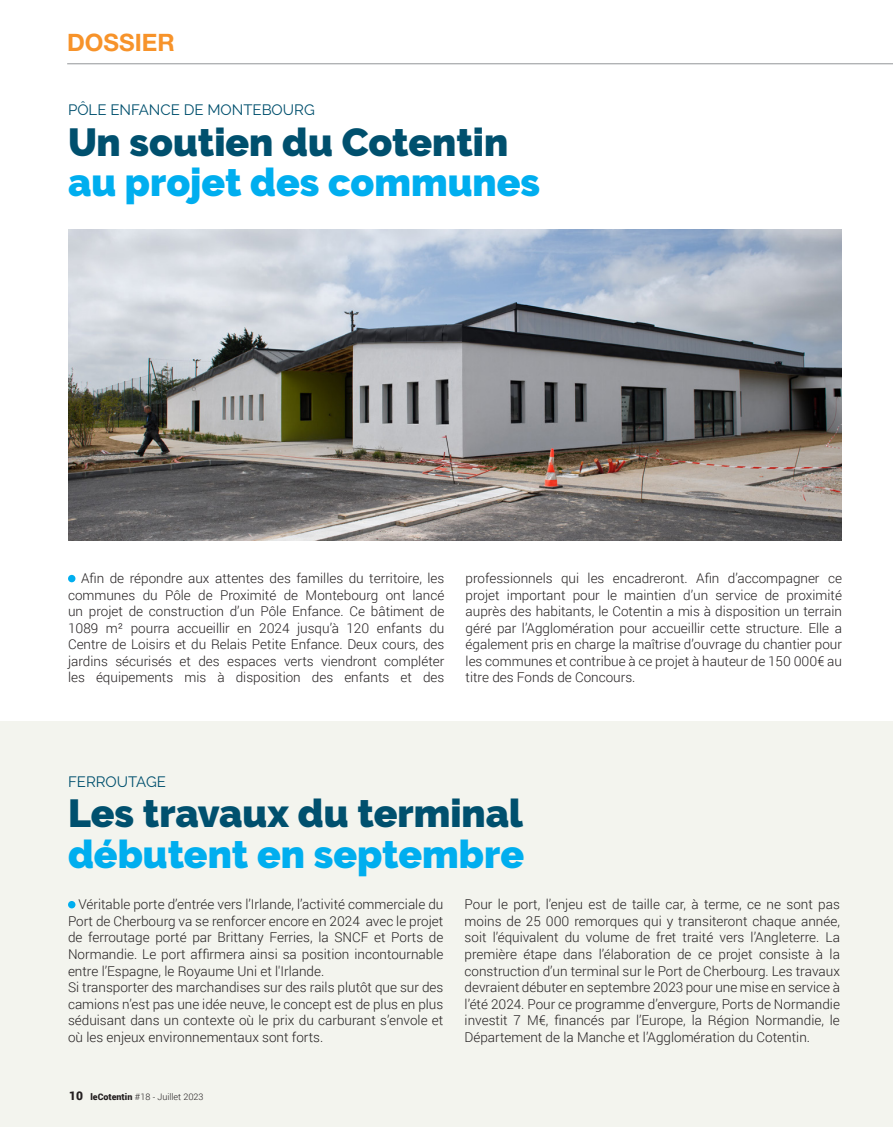
<style>
.page{position:relative;width:893px;height:1127px;background:#fff}
.page>*{position:absolute;margin:0;border:0;box-sizing:border-box;transform-origin:0 0}
.t1{font:900 39px/40.5px "Raleway";color:#00506e}
.t2{font:900 39px "Raleway";color:#00aeef}
.t3{font:700 24px "Helvetica Neue LT Std";color:#f7932a}
.t4{font:15px "Raleway";color:#00506e}
.t5{font:300 13.5px/16.5px "Roboto";color:#231f20;text-align:justify}
.t6{font:300 9px "Roboto";color:#231f20}
.s1{color:#00aeef}
.s2{font-weight:900;font-size:12px}
.s3{font-weight:900}
</style>
<div class="page">
<div style="left:0;top:721px;width:893px;height:406px;background:#f3f4ee"></div>
<hr style="left:67px;top:64px;width:826px;height:1px;background:#939598">
<div style="left:68px;top:901px;width:7px;height:7px;background:#00aeef;border-radius:50%"></div>
<img style="left:68px;top:230px;width:774px;height:310px">
<div style="left:68px;top:575px;width:7px;height:7px;background:#00aeef;border-radius:50%"></div>
<p class="t3" style="left:67px;top:28px;width:109px">DOSSIER</p>
<p class="t4" style="left:68px;top:101px;width:248px">PÔLE ENFANCE DE MONTEBOURG</p>
<p class="t1" style="left:68px;top:122px;width:474px">Un soutien du Cotentin <span class="s1">au projet des communes</span></p>
<p class="t5" style="left:68px;top:570px;width:378px;text-indent:13px">Afin de répondre aux attentes des familles du territoire, les communes du Pôle de Proximité de Montebourg ont lancé un projet de construction d’un Pôle Enfance. Ce bâtiment de 1089 m² pourra accueillir en 2024 jusqu’à 120 enfants du Centre de Loisirs et du Relais Petite Enfance. Deux cours, des jardins sécurisés et des espaces verts viendront compléter les équipements mis à disposition des enfants et des</p>
<p class="t5" style="left:466px;top:570px;width:378px">professionnels qui les encadreront. Afin d’accompagner ce projet important pour le maintien d’un service de proximité auprès des habitants, le Cotentin a mis à disposition un terrain géré par l’Agglomération pour accueillir cette structure. Elle a également pris en charge la maîtrise d’ouvrage du chantier pour les communes et contribue à ce projet à hauteur de 150 000€ au titre des Fonds de Concours.</p>
<p class="t4" style="left:68px;top:773px;width:99px">FERROUTAGE</p>
<p class="t1" style="left:68px;top:793px;width:456px">Les travaux du terminal</p>
<p class="t2" style="left:68px;top:831px;width:458px">débutent en septembre</p>
<p class="t5" style="left:68px;top:896px;width:377px;text-indent:10px">Véritable porte d’entrée vers l’Irlande, l’activité commerciale du Port de Cherbourg va se renforcer encore en 2024 avec le projet de ferroutage porté par Brittany Ferries, la SNCF et Ports de Normandie. Le port affirmera ainsi sa position incontournable entre l’Espagne, le Royaume Uni et l'Irlande.</p>
<p class="t5" style="left:68px;top:978px;width:377px">Si transporter des marchandises sur des rails plutôt que sur des camions n’est pas une idée neuve, le concept est de plus en plus séduisant dans un contexte où le prix du carburant s’envole et où les enjeux environnementaux sont forts.</p>
<p class="t5" style="left:465px;top:896px;width:377px">Pour le port, l’enjeu est de taille car, à terme, ce ne sont pas moins de 25 000 remorques qui y transiteront chaque année, soit l’équivalent du volume de fret traité vers l’Angleterre. La première étape dans l’élaboration de ce projet consiste à la construction d’un terminal sur le Port de Cherbourg. Les travaux devraient débuter en septembre 2023 pour une mise en service à l’été 2024. Pour ce programme d’envergure, Ports de Normandie investit 7 M€, financés par l’Europe, la Région Normandie, le Département de la Manche et l’Agglomération du Cotentin.</p>
<p class="t6" style="left:69px;top:1090px;width:136px"><span class="s2">10</span> <span class="s3">leCotentin</span> #18 - Juillet 2023</p>
</div>
